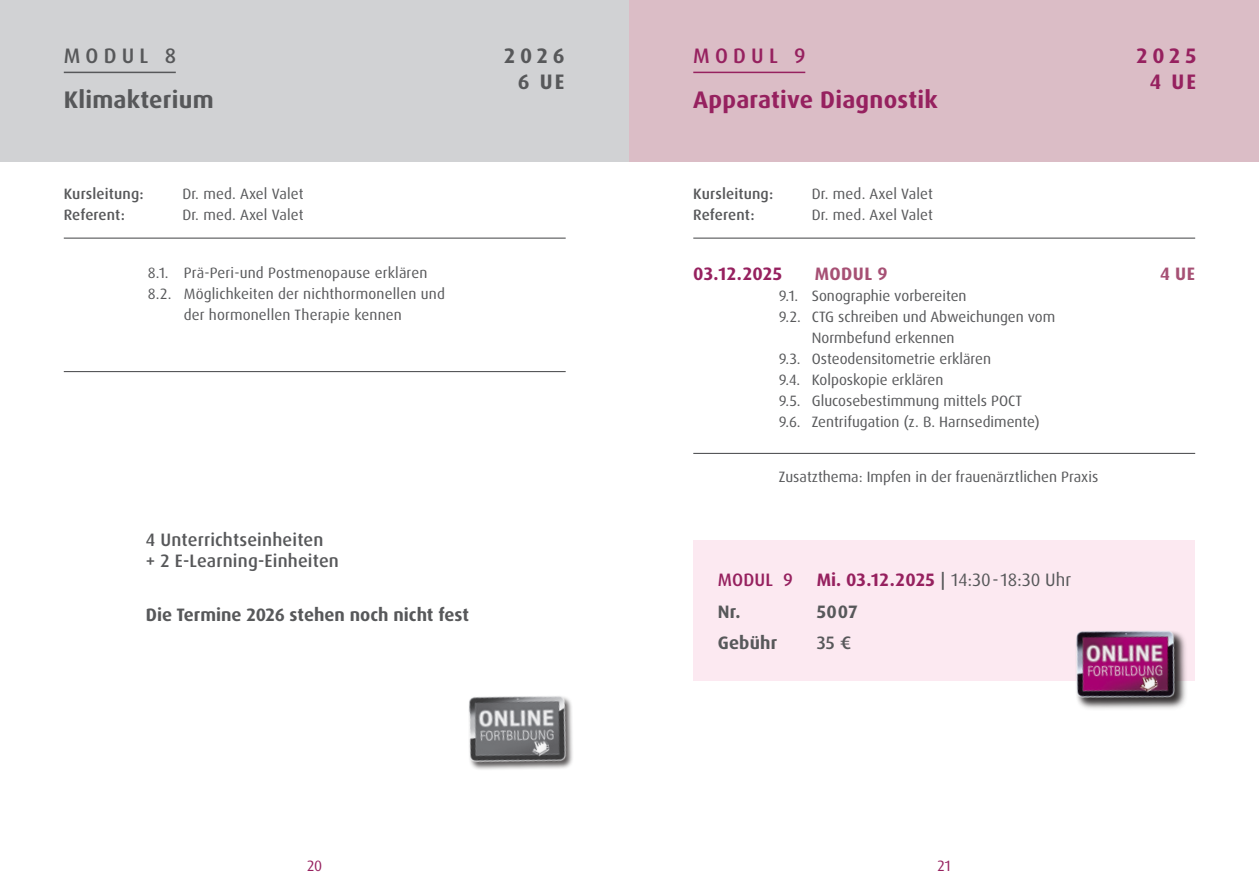
<style>
.page{position:relative;width:1259px;height:893px;background:#fff}
.page>*{position:absolute;margin:0;border:0;box-sizing:border-box;transform-origin:0 0}
.t1{font:700 24px "Dax Pro";letter-spacing:.01em;color:#96215f}
.t2{font:700 24px "Dax Pro";letter-spacing:.01em;color:#57585a}
.t3{font:700 21px "Dax Pro";letter-spacing:.23em;color:#57585a}
.t4{font:700 21px "Dax Pro";letter-spacing:.23em;color:#96215f}
.t5{font:500 21px "Dax Pro";letter-spacing:.25em;color:#57585a}
.t6{font:500 21px "Dax Pro";letter-spacing:.25em;color:#96215f}
.t7{font:500 18px "Dax Pro";letter-spacing:.01em;color:#57585a}
.t8{font:700 18px "Dax Pro";color:#57585a}
.t9{font:18px "Dax Pro";color:#57585a}
.t10{font:700 18px "Dax Pro";letter-spacing:.02em;color:#96215f}
.t11{font:700 18px "Dax Pro";letter-spacing:.025em;color:#a65074}
.t12{font:500 18px "Dax Pro";letter-spacing:.01em;color:#96215f}
.t13{font:15px "Dax Pro";color:#57585a}
.t14{font:500 15px "Dax Pro";letter-spacing:.01em;color:#57585a}
.t15{font:15px "Dax Pro";color:#96215f}
.s1{font-weight:700;color:#96215f}
.s2{font-weight:500}
</style>
<div class="page">
<div style="left:693px;top:540px;width:502px;height:141px;background:#fce9f1"></div>
<div style="left:0;top:0;width:629px;height:162px;background:#d1d2d4"></div>
<hr style="left:64px;top:72px;width:112px;height:1px;background:#57585a">
<hr style="left:64px;top:238px;width:502px;height:1px;background:#57585a">
<hr style="left:64px;top:371px;width:502px;height:1px;background:#57585a">
<div style="left:468px;top:695px;width:106px;height:76px;background:#231f20;opacity:.75"></div>
<img style="left:468px;top:695px;width:106px;height:70px">
<div style="left:629px;top:0;width:630px;height:162px;background:#dbbdc6"></div>
<hr style="left:693px;top:72px;width:112px;height:1px;background:#96215f">
<hr style="left:693px;top:238px;width:502px;height:1px;background:#57585a">
<hr style="left:693px;top:453px;width:502px;height:1px;background:#57585a">
<img style="left:1076px;top:631px;width:110px;height:78px">
<p class="t5" style="left:64px;top:42px;width:114px">MODUL 8</p>
<p class="t2" style="left:64px;top:84px;width:151px">Klimakterium</p>
<p class="t14" style="left:64px;top:184px;width:81px">Kursleitung:</p>
<p class="t13" style="left:182px;top:184px;width:123px">Dr. med. Axel Valet</p>
<p class="t14" style="left:64px;top:205px;width:63px">Referent:</p>
<p class="t13" style="left:182px;top:205px;width:123px">Dr. med. Axel Valet</p>
<p class="t13" style="left:148px;top:263px;width:281px">8.1. Prä-Peri-und Postmenopause erklären</p>
<p class="t13" style="left:148px;top:284px;width:298px">8.2. Möglichkeiten der nichthormonellen und</p>
<p class="t13" style="left:184px;top:305px;width:220px">der hormonellen Therapie kennen</p>
<p class="t3" style="left:504px;top:42px;width:62px">2026</p>
<p class="t3" style="left:518px;top:68px;width:48px">6 UE</p>
<p class="t7" style="left:146px;top:528px;width:179px">4 Unterrichtseinheiten</p>
<p class="t7" style="left:146px;top:549px;width:195px">+ 2 E-Learning-Einheiten</p>
<p class="t8" style="left:146px;top:603px;width:325px">Die Termine 2026 stehen noch nicht fest</p>
<p class="t6" style="left:693px;top:42px;width:114px">MODUL 9</p>
<p class="t1" style="left:693px;top:84px;width:246px">Apparative Diagnostik</p>
<p class="t14" style="left:693px;top:184px;width:81px">Kursleitung:</p>
<p class="t13" style="left:812px;top:184px;width:123px">Dr. med. Axel Valet</p>
<p class="t14" style="left:693px;top:205px;width:63px">Referent:</p>
<p class="t13" style="left:812px;top:205px;width:123px">Dr. med. Axel Valet</p>
<p class="t4" style="left:1136px;top:42px;width:61px">2025</p>
<p class="t4" style="left:1149px;top:68px;width:48px">4 UE</p>
<p class="t10" style="left:693px;top:262px;width:90px">03.12.2025</p>
<p class="t11" style="left:815px;top:262px;width:74px">MODUL 9</p>
<p class="t11" style="left:1160px;top:262px;width:36px">4 UE</p>
<p class="t13" style="left:779px;top:286px;width:189px">9.1. Sonographie vorbereiten</p>
<p class="t13" style="left:779px;top:307px;width:278px">9.2. CTG schreiben und Abweichungen vom</p>
<p class="t13" style="left:812px;top:328px;width:144px">Normbefund erkennen</p>
<p class="t13" style="left:779px;top:349px;width:214px">9.3. Osteodensitometrie erklären</p>
<p class="t13" style="left:779px;top:370px;width:166px">9.4. Kolposkopie erklären</p>
<p class="t13" style="left:779px;top:391px;width:245px">9.5. Glucosebestimmung mittels POCT</p>
<p class="t13" style="left:779px;top:412px;width:262px">9.6. Zentrifugation (z. B. Harnsedimente)</p>
<p class="t13" style="left:779px;top:468px;width:321px">Zusatzthema: Impfen in der frauenärztlichen Praxis</p>
<p class="t12" style="left:718px;top:569px;width:76px">MODUL 9</p>
<p class="t9" style="left:817px;top:569px;width:256px"><span class="s1">Mi. 03.12.2025</span> <span class="s2">|</span> 14:30-18:30 Uhr</p>
<p class="t8" style="left:718px;top:600px;width:24px">Nr.</p>
<p class="t8" style="left:817px;top:600px;width:42px">5007</p>
<p class="t8" style="left:718px;top:632px;width:61px">Gebühr</p>
<p class="t7" style="left:817px;top:632px;width:36px">35 €</p>
<p class="t15" style="left:307px;top:856px;width:17px">20</p>
<p class="t15" style="left:937px;top:856px;width:15px">21</p>
</div>
